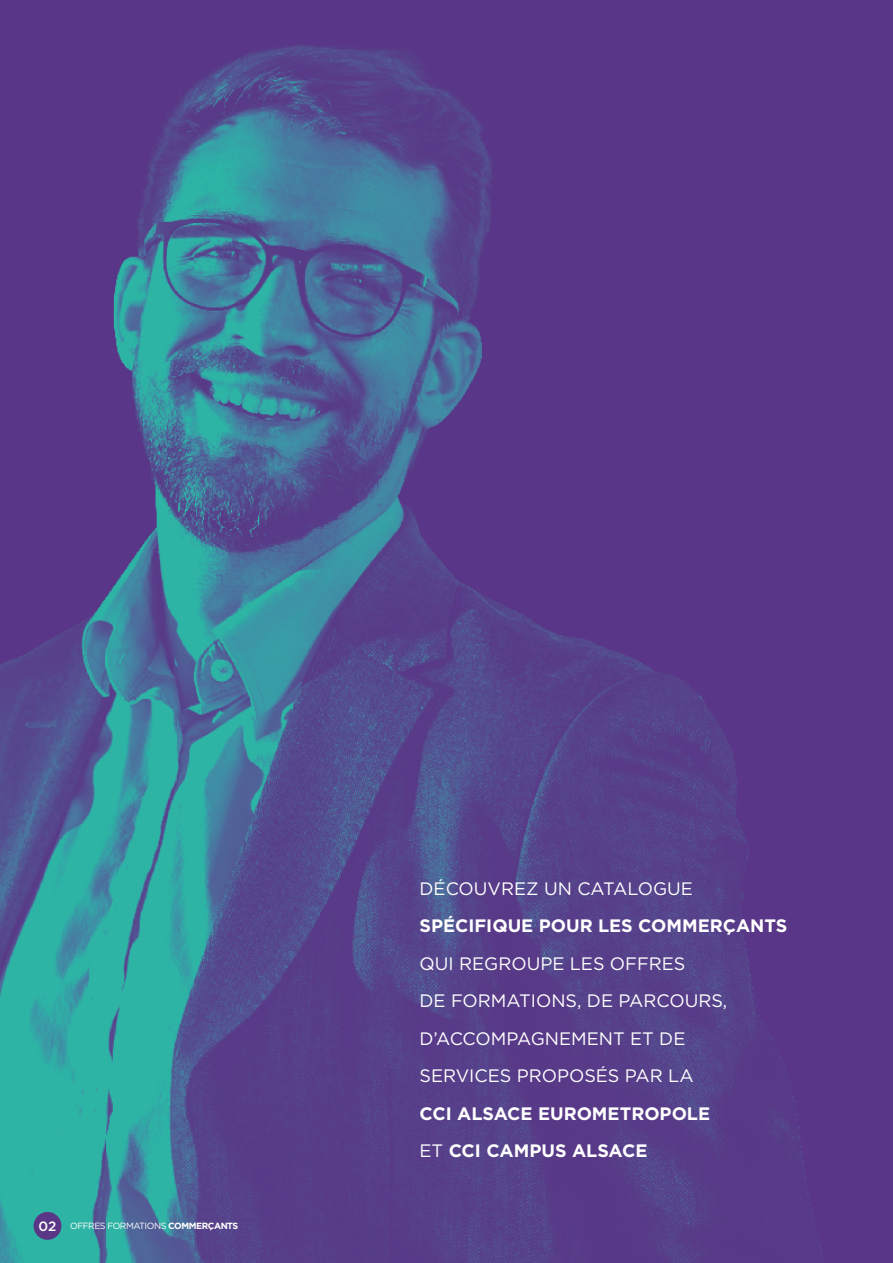
<style>
.page{position:relative;width:893px;height:1263px;background:#fff}
.page>*{position:absolute;margin:0;border:0;box-sizing:border-box;transform-origin:0 0}
.t1{font:18px/37.5px "Gotham";color:#fff}
.t2{font:700 18px/37.5px "Gotham";color:#fff}
.t3{font:9px "Gotham";letter-spacing:-.05em;color:#fff}
.s1{font-weight:500;font-size:13.5px}
.s2{font-weight:700}
.s3{font-weight:400}
</style>
<div class="page">
<img style="left:0;top:0;width:893px;height:1263px">
<div style="left:34px;top:1212px;width:27px;height:28px;background:#593686;border-radius:50%"></div>
<p class="t3" style="left:39px;top:1220px;width:201px"><span class="s1">02</span> OFFRES FORMATIONS <span class="s2">COMMERÇANTS</span></p>
<p class="t1" style="left:420px;top:869px;width:275px">DÉCOUVREZ UN CATALOGUE</p>
<p class="t2" style="left:420px;top:907px;width:369px">SPÉCIFIQUE POUR LES COMMERÇANTS</p>
<p class="t1" style="left:420px;top:944px;width:309px">QUI REGROUPE LES OFFRES<br>DE FORMATIONS, DE PARCOURS,<br>D’ACCOMPAGNEMENT ET DE<br>SERVICES PROPOSÉS PAR LA</p>
<p class="t2" style="left:420px;top:1094px;width:292px">CCI ALSACE EUROMETROPOLE<br><span class="s3">ET</span> CCI CAMPUS ALSACE</p>
</div>
